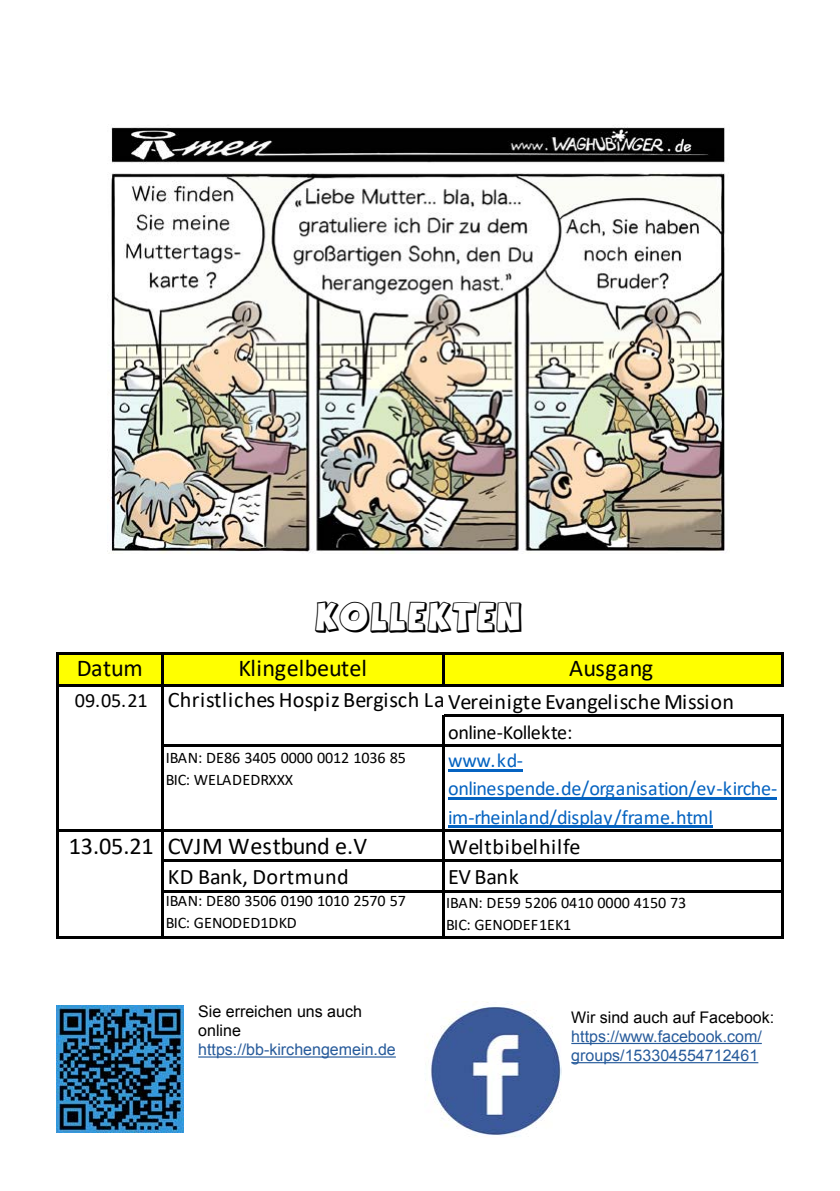
<style>
.page{position:relative;width:840px;height:1191px;background:#fff}
.page>*{position:absolute;margin:0;border:0;box-sizing:border-box;transform-origin:0 0}
.t1{font:28px "Agent Orange";color:#000}
.t2{font:24.2px "Calibri";color:#000}
.t3{font:22.2px "Calibri";letter-spacing:.02em;color:#000}
.t4{font:20.2px/28.2px "Calibri";letter-spacing:-.025em;color:#0563c1}
.t5{font:20.2px "Calibri";letter-spacing:-.025em;color:#000}
.t6{font:16.2px/22.2px "Calibri";letter-spacing:-.005em;color:#000}
.t7{font:16px/19.2px "Arial";color:#275b9b}
.t8{font:16px/19.2px "Arial";color:#000}
.s1{font-size:20.2px}
</style>
<div class="page">
<img style="left:57px;top:1005px;width:127px;height:127px">
<hr style="left:198px;top:1056px;width:197px;height:1px;background:#275b9b">
<img style="left:428px;top:1002px;width:133px;height:135px">
<hr style="left:571px;top:1043px;width:190px;height:1px;background:#275b9b">
<hr style="left:571px;top:1062px;width:187px;height:1px;background:#275b9b">
<div style="left:59px;top:654px;width:723px;height:32px;background:#ff0"></div>
<hr style="left:448px;top:769px;width:74px;height:2px;background:#0563c1">
<hr style="left:448px;top:797px;width:328px;height:2px;background:#0563c1">
<hr style="left:448px;top:825px;width:264px;height:2px;background:#0563c1">
<hr style="left:442px;top:654px;width:2px;height:32px;background:#000">
<hr style="left:780px;top:654px;width:2px;height:32px;background:#000">
<hr style="left:57px;top:652px;width:2px;height:286px;background:#000">
<hr style="left:162px;top:654px;width:2px;height:284px;background:#000">
<hr style="left:442px;top:714px;width:2px;height:224px;background:#000">
<hr style="left:780px;top:716px;width:2px;height:222px;background:#000">
<hr style="left:59px;top:652px;width:723px;height:2px;background:#000">
<hr style="left:59px;top:684px;width:723px;height:2px;background:#000">
<hr style="left:444px;top:714px;width:338px;height:2px;background:#000">
<hr style="left:164px;top:745px;width:618px;height:2px;background:#000">
<hr style="left:59px;top:829px;width:723px;height:2px;background:#000">
<hr style="left:164px;top:860px;width:618px;height:2px;background:#000">
<hr style="left:164px;top:890px;width:618px;height:2px;background:#000">
<hr style="left:59px;top:936px;width:723px;height:2px;background:#000">
<img style="left:110px;top:127px;width:615px;height:426px">
<h1 class="t1" style="left:316px;top:601px;width:209px">KOLLEKTEN</h1>
<h2 class="t2" style="left:77px;top:651px;width:67px">Datum</h2>
<h2 class="t2" style="left:238px;top:651px;width:130px">Klingelbeutel</h2>
<h2 class="t2" style="left:569px;top:651px;width:85px">Ausgang</h2>
<h3 class="t3" style="left:75px;top:684px;width:660px"><span class="s1">09.05.21</span> Christliches Hospiz Bergisch LandVereinigte Evangelische Mission</h3>
<p class="t5" style="left:448px;top:718px;width:126px">online-Kollekte:</p>
<p class="t6" style="left:166px;top:746px;width:241px">IBAN: DE86 3405 0000 0012 1036 85<br>BIC: WELADEDRXXX</p>
<p class="t4" style="left:448px;top:746px;width:330px">www.kd&shy;onlinespende.de/organisation/ev-kirche&shy;im-rheinland/display/frame.html</p>
<h2 class="t2" style="left:69px;top:829px;width:299px">13.05.21 CVJM Westbund e.V</h2>
<h3 class="t3" style="left:448px;top:831px;width:133px">Weltbibelhilfe</h3>
<h3 class="t3" style="left:168px;top:861px;width:182px">KD Bank, Dortmund</h3>
<h3 class="t3" style="left:448px;top:861px;width:72px">EV Bank</h3>
<p class="t6" style="left:166px;top:889px;width:241px">IBAN: DE80 3506 0190 1010 2570 57<br>BIC: GENODED1DKD</p>
<p class="t6" style="left:446px;top:891px;width:241px">IBAN: DE59 5206 0410 0000 4150 73<br>BIC: GENODEF1EK1</p>
<p class="t8" style="left:198px;top:1001px;width:165px">Sie erreichen uns auch online</p>
<p class="t7" style="left:198px;top:1040px;width:199px">https://bb-kirchengemein.de</p>
<p class="t8" style="left:571px;top:1007px;width:204px">Wir sind auch auf Facebook:</p>
<p class="t7" style="left:571px;top:1026px;width:192px">https://www.facebook.com/ groups/153304554712461</p>
</div>
